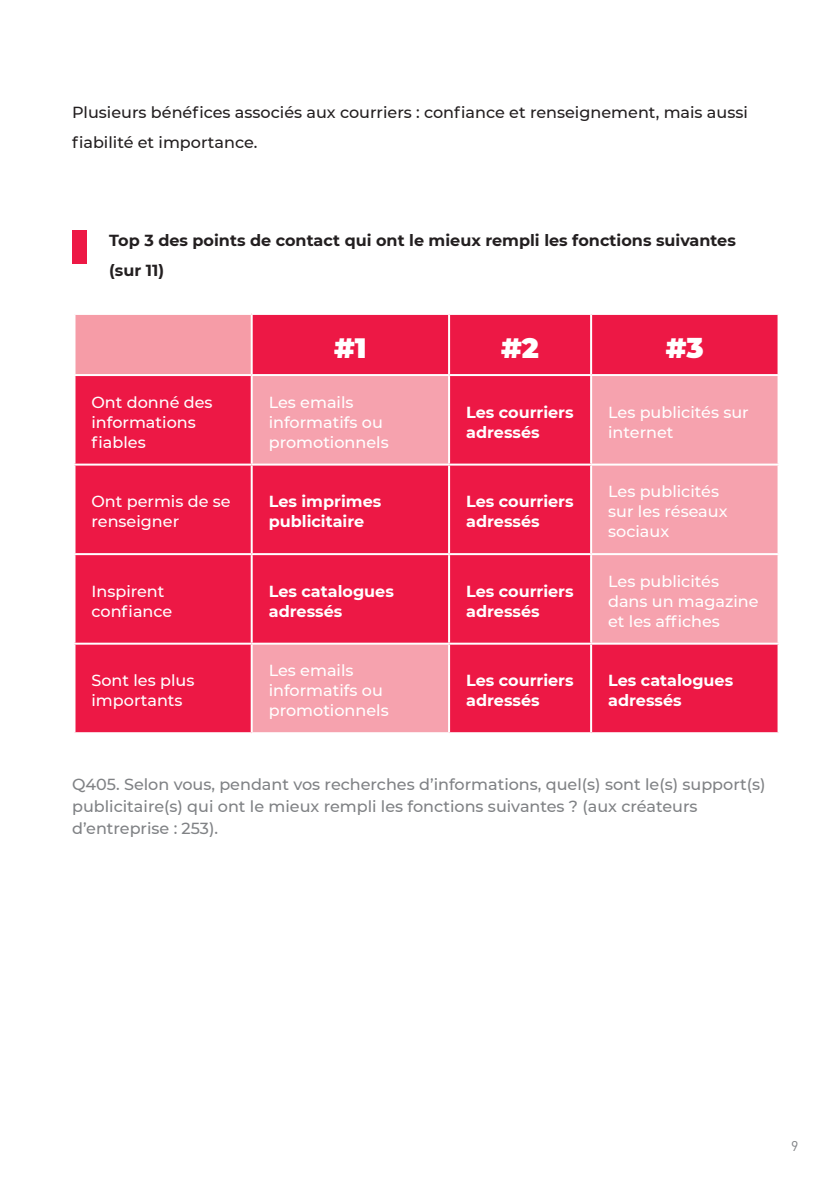
<style>
.page{position:relative;width:840px;height:1191px;background:#fff}
.page>*{position:absolute;margin:0;border:0;box-sizing:border-box;transform-origin:0 0}
.t1{font:900 28px "Montserrat";color:#fff}
.t2{font:500 16px/20px "Montserrat";color:#fff}
.t3{font:500 16px/22px "Montserrat";color:#808285}
.t4{font:700 16px/20px "Montserrat";color:#fff}
.t5{font:500 16px/30px "Montserrat";color:#231f20}
.t6{font:700 16px/30px "Montserrat";color:#231f20}
.t7{font:14px "DIN";color:#808285}
</style>
<div class="page">
<div style="left:72px;top:230px;width:15px;height:34px;background:#ed1845"></div>
<svg style="left:75px;top:315px;width:702px;height:417px;fill:#ed1845"></svg>
<svg style="left:252px;top:376px;width:525px;height:356px;fill:#ed1845"></svg>
<hr style="left:251px;top:374px;width:198px;height:2px;background:#fff">
<hr style="left:449px;top:374px;width:141px;height:2px;background:#fff">
<hr style="left:590px;top:374px;width:189px;height:2px;background:#fff">
<hr style="left:251px;top:463px;width:198px;height:2px;background:#fff">
<hr style="left:449px;top:463px;width:141px;height:2px;background:#fff">
<hr style="left:590px;top:463px;width:189px;height:2px;background:#fff">
<hr style="left:251px;top:553px;width:198px;height:2px;background:#fff">
<hr style="left:449px;top:553px;width:141px;height:2px;background:#fff">
<hr style="left:590px;top:553px;width:189px;height:2px;background:#fff">
<hr style="left:73px;top:553px;width:178px;height:2px;background:#fff">
<hr style="left:73px;top:463px;width:178px;height:2px;background:#fff">
<hr style="left:73px;top:374px;width:178px;height:2px;background:#fff">
<hr style="left:250px;top:315px;width:2px;height:59px;background:#fff">
<hr style="left:448px;top:315px;width:2px;height:59px;background:#fff">
<hr style="left:589px;top:315px;width:2px;height:59px;background:#fff">
<hr style="left:250px;top:376px;width:2px;height:87px;background:#fff">
<hr style="left:448px;top:376px;width:2px;height:87px;background:#fff">
<hr style="left:589px;top:376px;width:2px;height:87px;background:#fff">
<hr style="left:250px;top:465px;width:2px;height:88px;background:#fff">
<hr style="left:448px;top:465px;width:2px;height:88px;background:#fff">
<hr style="left:589px;top:465px;width:2px;height:88px;background:#fff">
<hr style="left:250px;top:555px;width:2px;height:87px;background:#fff">
<hr style="left:448px;top:555px;width:2px;height:87px;background:#fff">
<hr style="left:589px;top:555px;width:2px;height:87px;background:#fff">
<hr style="left:251px;top:642px;width:198px;height:2px;background:#fff">
<hr style="left:449px;top:642px;width:141px;height:2px;background:#fff">
<hr style="left:590px;top:642px;width:189px;height:2px;background:#fff">
<hr style="left:73px;top:642px;width:178px;height:2px;background:#fff">
<hr style="left:250px;top:644px;width:2px;height:88px;background:#fff">
<hr style="left:448px;top:644px;width:2px;height:88px;background:#fff">
<hr style="left:589px;top:644px;width:2px;height:88px;background:#fff">
<p class="t5" style="left:72px;top:97px;width:677px">Plusieurs bénéfices associés aux courriers : confiance et renseignement, mais aussi fiabilité et importance.</p>
<p class="t6" style="left:109px;top:224px;width:627px">Top 3 des points de contact qui ont le mieux rempli les fonctions suivantes (sur 11)</p>
<p class="t1" style="left:334px;top:327px;width:34px">#1</p>
<p class="t1" style="left:501px;top:327px;width:39px">#2</p>
<p class="t1" style="left:665px;top:327px;width:39px">#3</p>
<p class="t2" style="left:91px;top:391px;width:122px">Ont donné des informations fiables</p>
<p class="t2" style="left:268px;top:391px;width:121px">Les emails informatifs ou promotionnels</p>
<p class="t4" style="left:466px;top:401px;width:109px">Les courriers adressés</p>
<p class="t2" style="left:607px;top:401px;width:142px">Les publicités sur internet</p>
<p class="t2" style="left:91px;top:491px;width:140px">Ont permis de se renseigner</p>
<p class="t4" style="left:268px;top:490px;width:114px">Les imprimes publicitaire</p>
<p class="t4" style="left:466px;top:490px;width:109px">Les courriers adressés</p>
<p class="t2" style="left:607px;top:481px;width:121px">Les publicités sur les réseaux sociaux</p>
<p class="t2" style="left:91px;top:580px;width:82px">Inspirent confiance</p>
<p class="t4" style="left:268px;top:580px;width:126px">Les catalogues adressés</p>
<p class="t4" style="left:466px;top:580px;width:109px">Les courriers adressés</p>
<p class="t2" style="left:607px;top:570px;width:152px">Les publicités dans un magazine et les affiches</p>
<p class="t2" style="left:91px;top:670px;width:104px">Sont les plus importants</p>
<p class="t2" style="left:268px;top:660px;width:121px">Les emails informatifs ou promotionnels</p>
<p class="t4" style="left:466px;top:669px;width:109px">Les courriers adressés</p>
<p class="t4" style="left:607px;top:669px;width:126px">Les catalogues adressés</p>
<p class="t3" style="left:72px;top:772px;width:694px">Q405. Selon vous, pendant vos recherches d’informations, quel(s) sont le(s) support(s) publicitaire(s) qui ont le mieux rempli les fonctions suivantes ? (aux créateurs d’entreprise : 253).</p>
<p class="t7" style="left:790px;top:1137px;width:9px">9</p>
</div>
